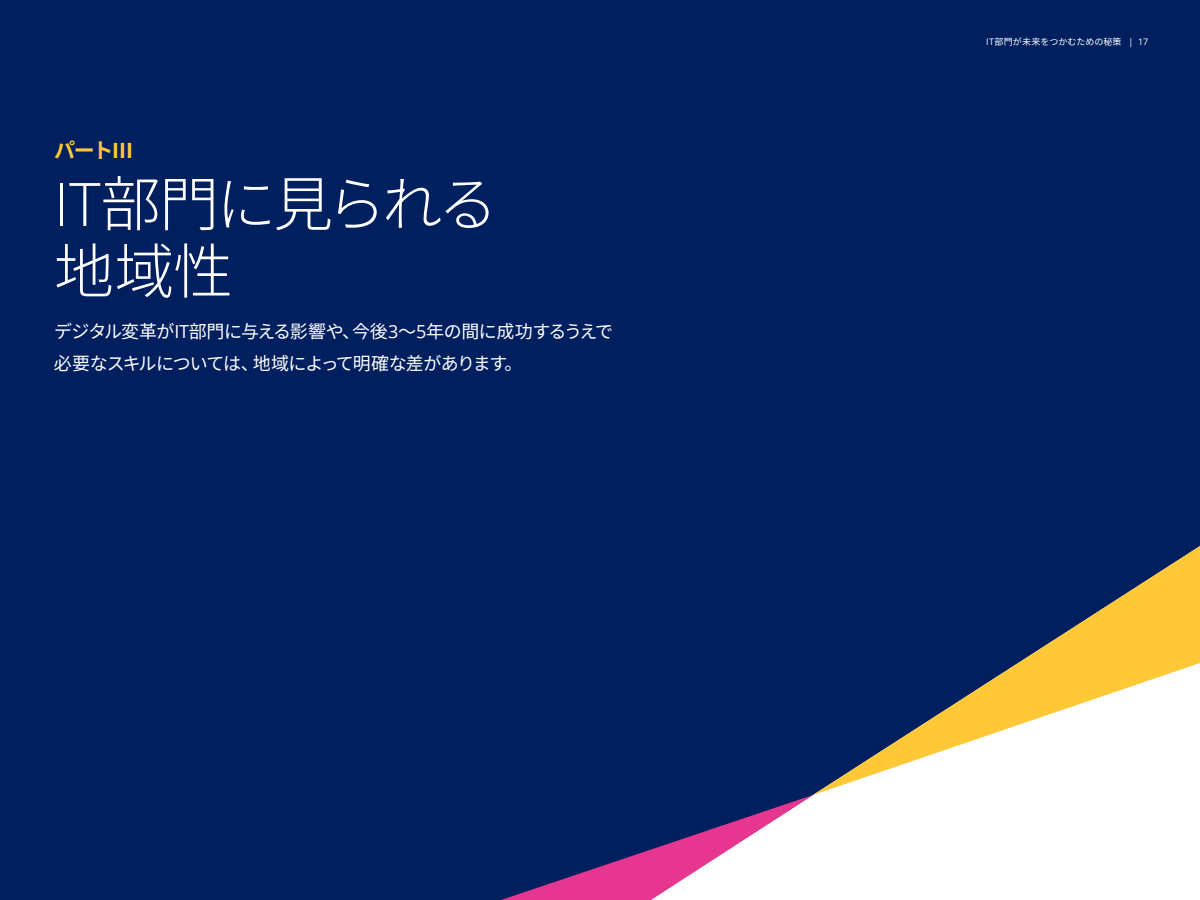
<style>
.page{position:relative;width:1200px;height:900px;background:#001f5f}
.page>*{position:absolute;margin:0;border:0;box-sizing:border-box;transform-origin:0 0}
.t1{font:300 60px/67.5px "Noto Sans CJ Kjp";letter-spacing:-.05em;color:#fff}
.t2{font:700 21px "Noto Sans CJ Kjp";color:#ffc836}
.t3{font:18px/31.5px "Noto Sans CJ Kjp";letter-spacing:-.045em;color:#fff}
.t4{font:9px "Noto Sans CJ Kjp";letter-spacing:.01em;color:#fff}
.s1{font-family:"Open Sans"}
</style>
<div class="page">
<svg style="left:813px;top:546px;width:387px;height:249px"></svg>
<svg style="left:501px;top:795px;width:312px;height:105px"></svg>
<p class="t2" style="left:54px;top:139px;width:81px">パート<span class="s1">III</span></p>
<h1 class="t1" style="left:54px;top:171px;width:445px"><span class="s1">IT</span>部門に見られる地域性</h1>
<p class="t3" style="left:54px;top:316px;width:561px">デジタル変革が<span class="s1">IT</span>部門に与える影響や、今後<span class="s1">3</span>～<span class="s1">5</span>年の間に成功するうえで必要なスキルについては、地域によって明確な差があります。</p>
<p class="t4" style="left:986px;top:36px;width:163px"><span class="s1">IT</span>部門が未来をつかむための秘策 <span class="s1">| 17</span></p>
</div>
